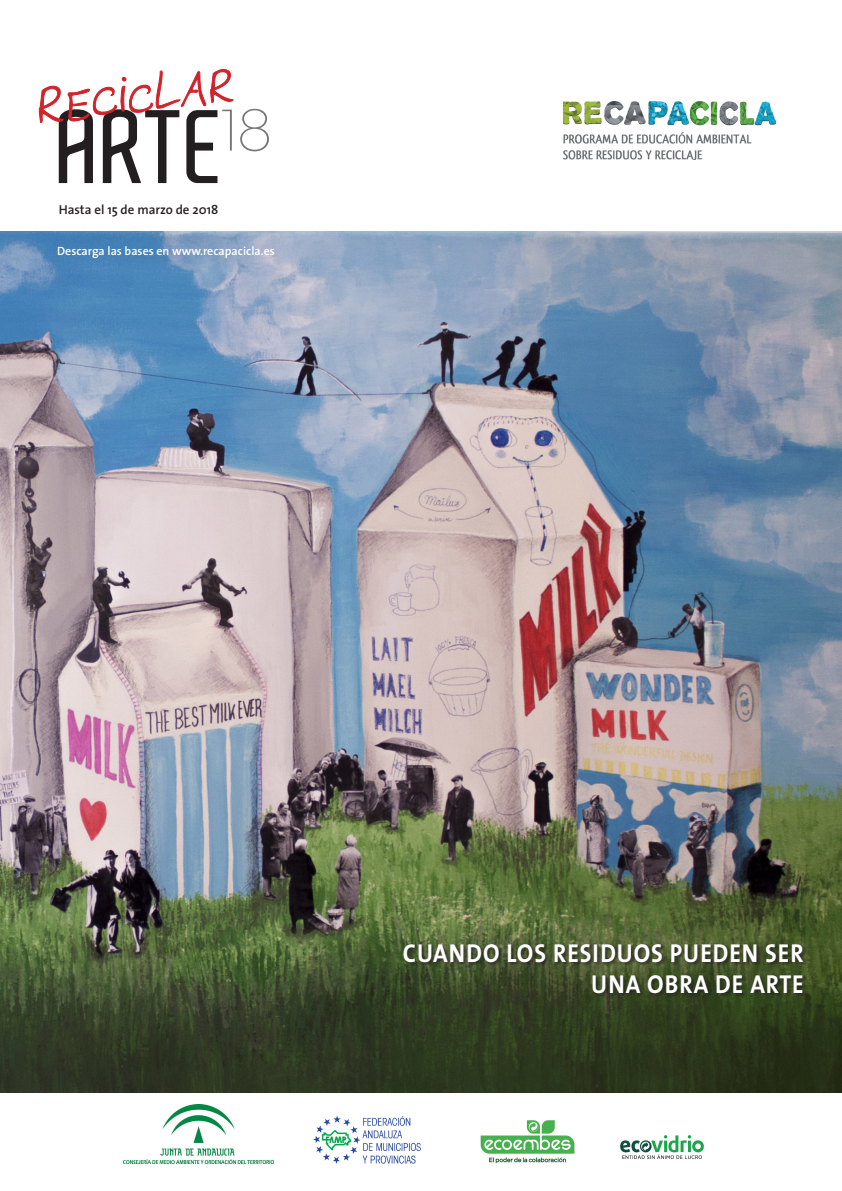
<style>
.page{position:relative;width:842px;height:1191px;background:#fff}
.page>*{position:absolute;margin:0;border:0;box-sizing:border-box;transform-origin:0 0}
.t1{font:68.8px "FNAC Light";color:#777674;scale:1.1 1}
.t2{font:26px/31.2px "The Sans Bold Caps";letter-spacing:.04em;color:#fff;text-align:right;scale:.9 1}
.t3{font:600 13px "The Sans";color:#231f20}
.t4{font:600 12px "The Sans";color:#fff}
</style>
<div class="page">
<img style="left:0;top:231px;width:842px;height:861px">
<img style="left:123px;top:1104px;width:150px;height:59px">
<img style="left:313px;top:1115px;width:108px;height:49px">
<img style="left:481px;top:1120px;width:94px;height:43px">
<img style="left:620px;top:1135px;width:84px;height:24px">
<div style="left:403px;top:943px;width:405px;height:55px;background:#231f20;opacity:.75"></div>
<img style="left:563px;top:101px;width:212px;height:58px">
<svg style="left:38px;top:69px;width:196px;height:114px"></svg>
<h1 class="t1" style="left:219px;top:97px;width:50px">18</h1>
<p class="t3" style="left:59px;top:198px;width:161px">Hasta el 15 de marzo de 2018</p>
<p class="t4" style="left:57px;top:240px;width:219px">Descarga las bases en www.recapacicla.es</p>
<p class="t2" style="left:403px;top:936px;width:447px">CUANDO LOS RESIDUOS PUEDEN SER<br>UNA OBRA DE ARTE</p>
</div>
